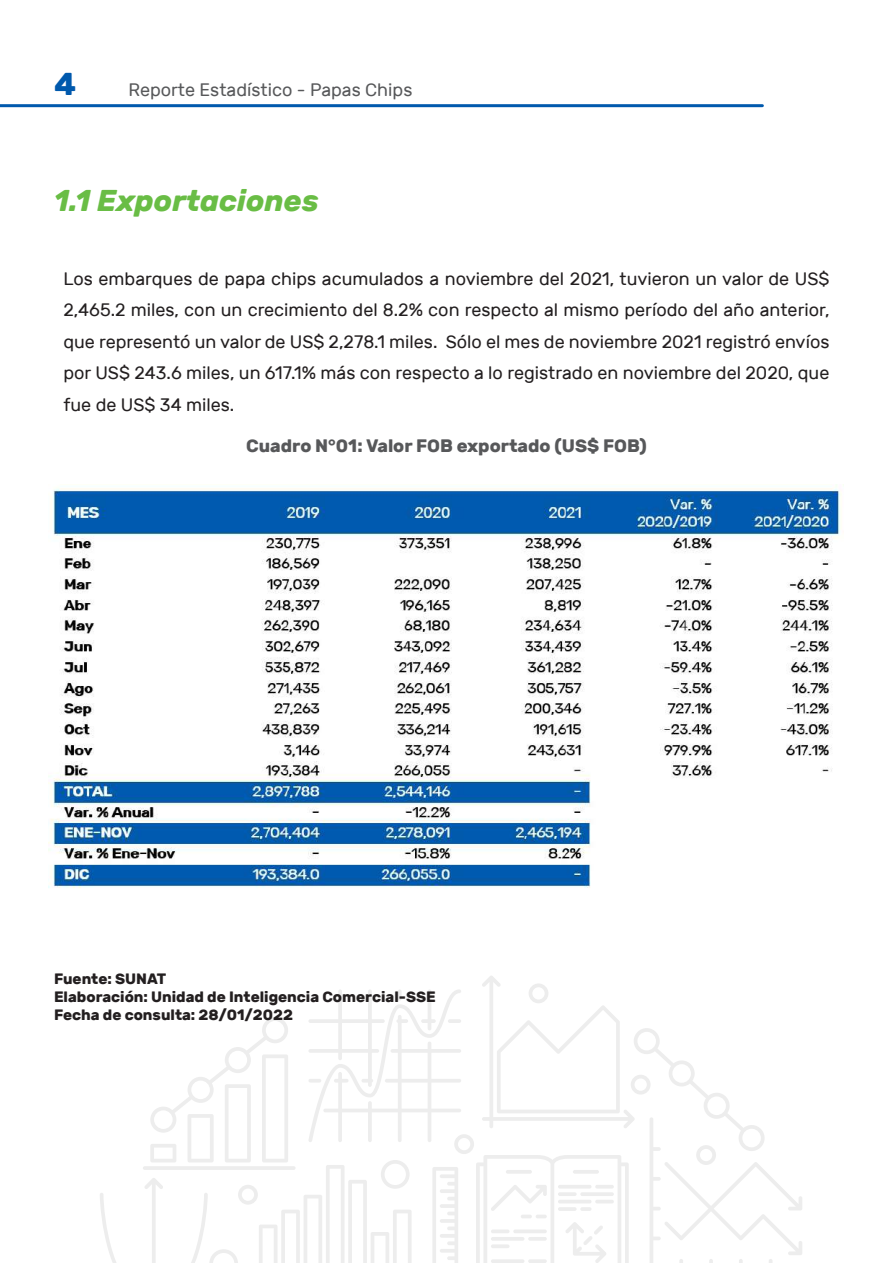
<style>
.page{position:relative;width:893px;height:1263px;background:#fff}
.page>*{position:absolute;margin:0;border:0;box-sizing:border-box;transform-origin:0 0}
.t1{font:700 31.5px "Rubik";color:#0059ad}
.t2{font:italic 700 30px "Rubik";color:#69bd45}
.t3{font:18px/31.5px "Rubik";color:#231f20;text-align:justify}
.t4{font:700 18px "Rubik";color:#57585a}
.t5{font:18px "Rubik";color:#57585a}
.t6{font:700 15px/18px "Rubik";color:#231f20}
</style>
<div class="page">
<hr style="left:0;top:104px;width:762px;height:3px;background:#0059ad">
<svg style="left:100px;top:976px;width:702px;height:287px"></svg>
<img style="left:49px;top:484px;width:795px;height:404px">
<h1 class="t1" style="left:54px;top:66px;width:24px">4</h1>
<p class="t5" style="left:128px;top:79px;width:286px">Reporte Estadístico - Papas Chips</p>
<h2 class="t2" style="left:54px;top:183px;width:266px">1.1 Exportaciones</h2>
<p class="t3" style="left:63px;top:263px;width:768px">Los embarques de papa chips acumulados a noviembre del 2021, tuvieron un valor de US$ 2,465.2 miles, con un crecimiento del 8.2% con respecto al mismo período del año anterior, que representó un valor de US$ 2,278.1 miles. Sólo el mes de noviembre 2021 registró envíos por US$ 243.6 miles, un 617.1% más con respecto a lo registrado en noviembre del 2020, que fue de US$ 34 miles.</p>
<p class="t4" style="left:246px;top:435px;width:402px">Cuadro N°01: Valor FOB exportado (US$ FOB)</p>
<p class="t6" style="left:54px;top:970px;width:383px">Fuente: SUNAT<br>Elaboración: Unidad de Inteligencia Comercial-SSE<br>Fecha de consulta: 28/01/2022</p>
</div>
